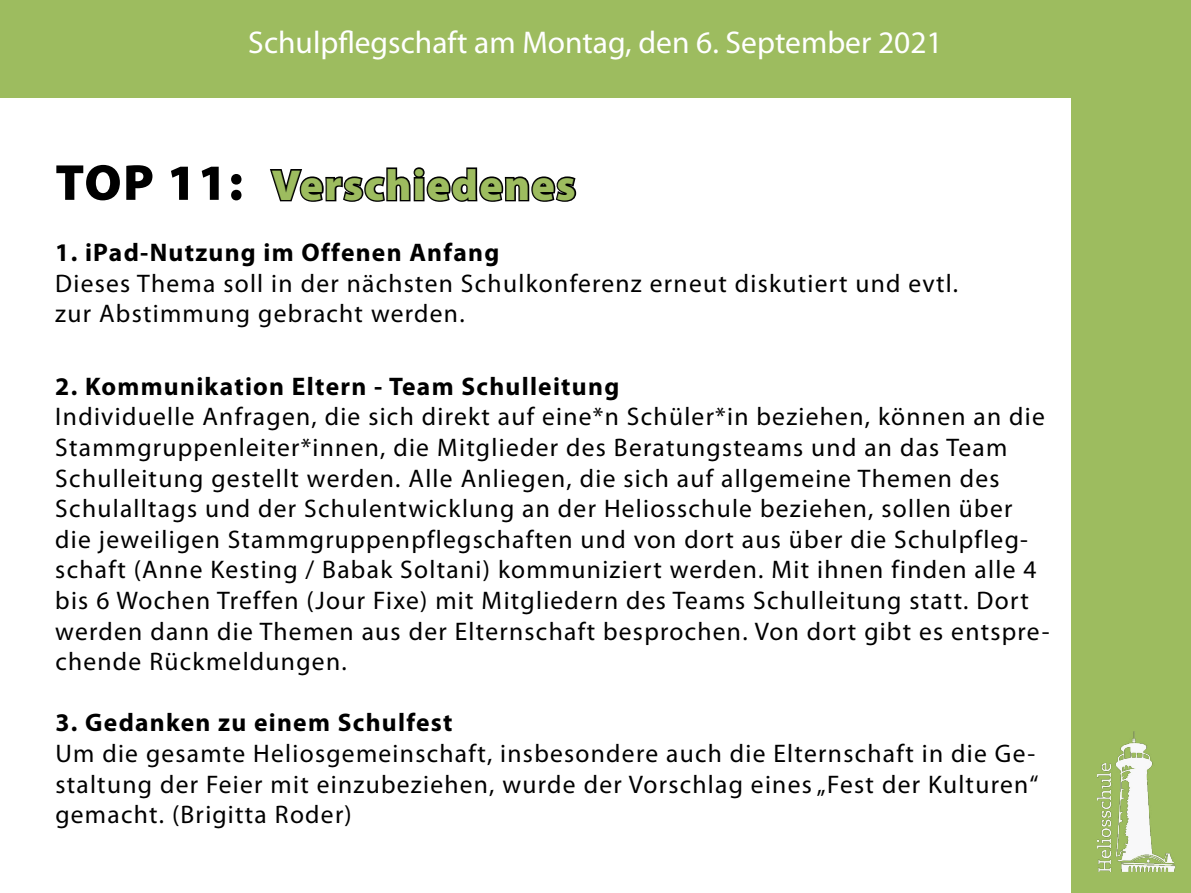
<style>
.page{position:relative;width:1191px;height:893px;background:#fff}
.page>*{position:absolute;margin:0;border:0;box-sizing:border-box;transform-origin:0 0}
.t1{font:900 43.5px "Myriad Pro";letter-spacing:.03em;color:#9dbc5f}
.t2{font:31.5px "Myriad Pro";color:#fff}
.t3{font:25.5px/30.6px "Myriad Pro";letter-spacing:.05em;color:#000}
.t4{font:700 25.5px "Myriad Pro";letter-spacing:.05em;color:#000}
.s1{font-size:51px;color:#000}
</style>
<div class="page">
<div style="left:0;top:0;width:1191px;height:98px;background:#9dbc5f"></div>
<div style="left:1071px;top:0;width:120px;height:893px;background:#9dbc5f"></div>
<img style="left:1097px;top:731px;width:78px;height:140px">
<svg style="left:270px;top:167px;width:307px;height:35px"></svg>
<p class="t2" style="left:248px;top:23px;width:696px">Schulpflegschaft am Montag, den 6. September 2021</p>
<h1 class="t1" style="left:55px;top:156px;width:522px"><span class="s1">TOP 11:</span> Verschiedenes</h1>
<p class="t4" style="left:55px;top:236px;width:445px">1. iPad-Nutzung im Offenen Anfang</p>
<p class="t3" style="left:55px;top:267px;width:904px">Dieses Thema soll in der nächsten Schulkonferenz erneut diskutiert und evtl. zur Abstimmung gebracht werden.</p>
<p class="t4" style="left:55px;top:370px;width:565px">2. Kommunikation Eltern - Team Schulleitung</p>
<p class="t3" style="left:55px;top:401px;width:995px">Individuelle Anfragen, die sich direkt auf eine*n Schüler*in beziehen, können an die Stammgruppenleiter*innen, die Mitglieder des Beratungsteams und an das Team Schulleitung gestellt werden. Alle Anliegen, die sich auf allgemeine Themen des Schulalltags und der Schulentwicklung an der Heliosschule beziehen, sollen über die jeweiligen Stammgruppenpflegschaften und von dort aus über die Schulpfleg&shy;schaft (Anne Kesting / Babak Soltani) kommuniziert werden. Mit ihnen finden alle 4 bis 6 Wochen Treffen (Jour Fixe) mit Mitgliedern des Teams Schulleitung statt. Dort werden dann die Themen aus der Elternschaft besprochen. Von dort gibt es entspre&shy;chende Rückmeldungen.</p>
<p class="t4" style="left:55px;top:706px;width:399px">3. Gedanken zu einem Schulfest</p>
<p class="t3" style="left:55px;top:738px;width:984px">Um die gesamte Heliosgemeinschaft, insbesondere auch die Elternschaft in die Ge&shy;staltung der Feier mit einzubeziehen, wurde der Vorschlag eines „Fest der Kulturen“ gemacht. (Brigitta Roder)</p>
</div>
